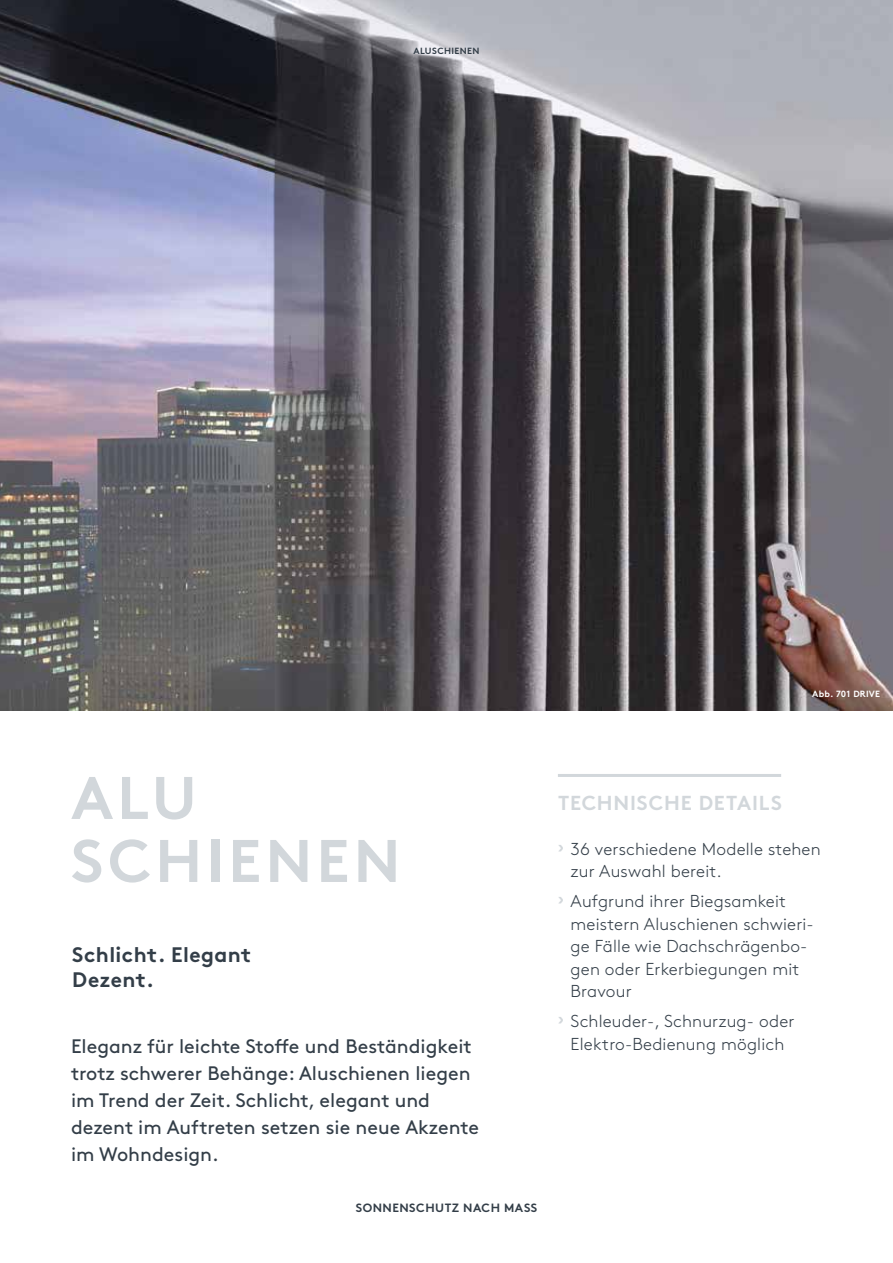
<style>
.page{position:relative;width:893px;height:1263px;background:#fff}
.page>*{position:absolute;margin:0;border:0;box-sizing:border-box;transform-origin:0 0}
.t1{font:700 60px/63px "Brown Pro";letter-spacing:.07em;color:#d2d7db}
.t2{font:700 21px/25.5px "Brown Pro";letter-spacing:.02em;color:#333e48}
.t3{font:700 20.25px "Brown Pro";letter-spacing:.04em;color:#d2d7db}
.t4{font:19.5px/27px "Brown Pro";color:#333e48}
.t5{font:300 17.25px/22.5px "Brown Pro";letter-spacing:.01em;color:#333e48}
.t6{font:700 12px "Brown Pro";letter-spacing:.04em;color:#333e48}
.t7{font:700 9px "Brown Pro";letter-spacing:.02em;color:#fff}
.t8{font:700 9px "Brown Pro";letter-spacing:.04em;color:#333e48}
.s1{font-weight:700;color:#d2d7db}
</style>
<div class="page">
<img style="left:0;top:0;width:893px;height:710px">
<hr style="left:558px;top:774px;width:223px;height:3px;background:#d2d7db">
<p class="t8" style="left:413px;top:43px;width:68px">ALUSCHIENEN</p>
<p class="t7" style="left:812px;top:687px;width:69px">Abb. 701 DRIVE</p>
<h1 class="t1" style="left:71px;top:760px;width:331px">ALU<br>SCHIENEN</h1>
<p class="t2" style="left:72px;top:939px;width:181px">Schlicht. Elegant<br>Dezent.</p>
<p class="t4" style="left:71px;top:1031px;width:410px">Eleganz für leichte Stoffe und Beständigkeit trotz schwerer Behänge: Aluschienen liegen im Trend der Zeit. Schlicht, elegant und dezent im Auftreten setzen sie neue Akzente im Wohndesign.</p>
<p class="t6" style="left:356px;top:1198px;width:183px">SONNENSCHUTZ NACH MASS</p>
<p class="t3" style="left:558px;top:786px;width:225px">TECHNISCHE DETAILS</p>
<p class="t5" style="left:571px;top:836px;width:252px;text-indent:-13px"><span class="s1">›</span> 36 verschiedene Modelle stehen zur Auswahl bereit.</p>
<p class="t5" style="left:571px;top:889px;width:245px;text-indent:-13px"><span class="s1">›</span> Aufgrund ihrer Biegsamkeit meistern Aluschienen schwieri&shy;ge Fälle wie Dachschrägenbo&shy;gen oder Erkerbiegungen mit<br>Bravour</p>
<p class="t5" style="left:558px;top:1009px;width:238px;text-align:center"><span class="s1">›</span> Schleuder-, Schnurzug- oder<br>Elektro-Bedienung möglich</p>
</div>
